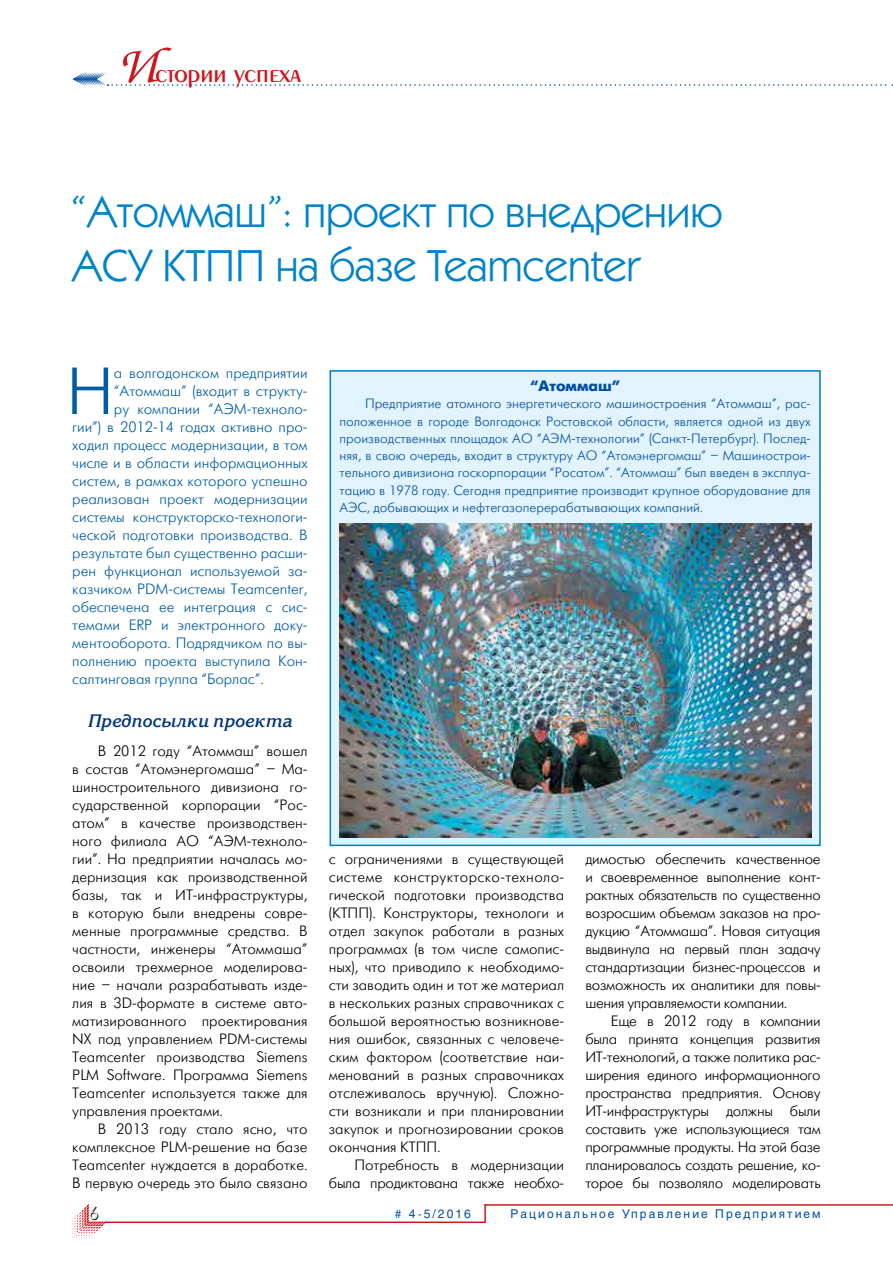
<style>
.page{position:relative;width:893px;height:1263px;background:#fff}
.page>*{position:absolute;margin:0;border:0;box-sizing:border-box;transform-origin:0 0}
.t1{font:66.45px "Futuris Light C";color:#005da4}
.t2{font:45px/54px "Kabel C";color:#0083ca}
.t3{font:27px "Penta Demi";color:#ce171e}
.t4{font:italic 700 18px "Korinna C";color:#00377b}
.t5{font:18px "Futuris Shadow C";color:#000}
.t6{font:15px/18px "Futuris Light C";color:#000;text-align:justify}
.t7{font:15px "Futuris Light C";color:#005da4}
.t8{font:15px/18px "Futuris Light C";letter-spacing:-.02em;color:#000;text-align:right}
.t9{font:700 15px "Futuris C";color:#034ea2}
.t10{font:13.5px/17.2px "Futuris Light C";color:#034ea2;text-align:justify}
.t11{font:12px "Helios";letter-spacing:.17em;color:#034ea2}
.s1{font-family:"Zapf Chancery C";font-size:54px}
</style>
<div class="page">
<svg style="left:72px;top:1204px;width:34px;height:34px"></svg>
<svg style="left:484px;top:1206px;width:2px;height:15px"></svg>
<hr style="left:105px;top:1221px;width:381px;height:2px;background:#ce171e">
<hr style="left:484px;top:1204px;width:409px;height:2px;background:#ce171e">
<svg style="left:72px;top:72px;width:821px;height:14px"></svg>
<div style="left:330px;top:371px;width:490px;height:474px;background:#e1f4fd"></div>
<div style="left:330px;top:370px;width:491px;height:476px;border:2px solid #007ac2"></div>
<img style="left:339px;top:523px;width:472px;height:315px">
<h3 class="t3" style="left:117px;top:60px;width:186px"><span class="s1">И</span>стории успеха</h3>
<h2 class="t2" style="left:72px;top:182px;width:652px">“Атоммаш”: проект по внедрению<br>АСУ КТПП на базе Teamcenter</h2>
<h1 class="t1" style="left:66px;top:357px;width:49px">Н</h1>
<p class="t7" style="left:114px;top:365px;width:195px">а волгодонском предприятии</p>
<p class="t7" style="left:114px;top:383px;width:195px">“Атоммаш” (входит в структу-</p>
<p class="t7" style="left:114px;top:401px;width:195px">ру компании “АЭМ-техноло-</p>
<p class="t7" style="left:72px;top:419px;width:237px">гии”) в 2012-14 годах активно про-</p>
<p class="t7" style="left:72px;top:437px;width:237px">ходил процесс модернизации, в том</p>
<p class="t7" style="left:72px;top:455px;width:237px">числе и в области информационных</p>
<p class="t7" style="left:72px;top:473px;width:237px">систем, в рамках которого успешно</p>
<p class="t7" style="left:72px;top:491px;width:237px">реализован проект модернизации</p>
<p class="t7" style="left:72px;top:509px;width:237px">системы конструкторско-технологи-</p>
<p class="t7" style="left:72px;top:527px;width:237px">ческой подготовки производства. В</p>
<p class="t7" style="left:72px;top:545px;width:237px">результате был существенно расши-</p>
<p class="t7" style="left:72px;top:563px;width:237px">рен функционал используемой за-</p>
<p class="t7" style="left:72px;top:581px;width:237px">казчиком PDM-системы Teamcenter,</p>
<p class="t7" style="left:72px;top:599px;width:237px">обеспечена ее интеграция с сис-</p>
<p class="t7" style="left:72px;top:617px;width:237px">темами ЕRP и электронного доку-</p>
<p class="t7" style="left:72px;top:635px;width:237px">ментооборота. Подрядчиком по вы-</p>
<p class="t7" style="left:72px;top:653px;width:237px">полнению проекта выступила Кон-</p>
<p class="t7" style="left:72px;top:671px;width:193px">салтинговая группа “Борлас”.</p>
<p class="t4" style="left:88px;top:711px;width:206px">Предпосылки проекта</p>
<p class="t6" style="left:72px;top:742px;width:237px;text-indent:26px">В 2012 году “Атоммаш” вошел в состав “Атомэнергомаша” – Ма&shy;шиностроительного дивизиона го&shy;сударственной корпорации “Рос&shy;атом” в качестве производствен&shy;ного филиала АО “АЭМ-техноло&shy;гии”. На предприятии началась мо&shy;дернизация как производственной базы, так и ИТ-инфраструктуры, в которую были внедрены совре&shy;менные программные средства. В частности, инженеры “Атоммаша” освоили трехмерное моделирова&shy;ние – начали разрабатывать изде&shy;лия в 3D-формате в системе авто&shy;матизированного проектирования NX под управлением PDM-системы Teamcenter производства Siemens PLM Software. Программа Siemens Teamcenter используется также для управления проектами.</p>
<p class="t6" style="left:72px;top:1120px;width:237px;text-indent:26px">В 2013 году стало ясно, что комплексное PLM-решение на базе Teamcenter нуждается в доработке.<br>В первую очередь это было связано</p>
<p class="t5" style="left:89px;top:1204px;width:11px">6</p>
<p class="t9" style="left:530px;top:378px;width:92px">“Атоммаш”</p>
<p class="t10" style="left:340px;top:396px;width:473px;text-indent:26px">Предприятие атомного энергетического машиностроения “Атоммаш”, рас&shy;положенное в городе Волгодонск Ростовской области, является одной из двух производственных площадок АО “АЭМ-технологии” (Санкт-Петербург). Послед&shy;няя, в свою очередь, входит в структуру АО “Атомэнергомаш” – Машинострои&shy;тельного дивизиона госкорпорации “Росатом”. “Атоммаш” был введен в эксплуа&shy;тацию в 1978 году. Сегодня предприятие производит крупное оборудование для АЭС, добывающих и нефтегазоперерабатывающих компаний.</p>
<p class="t6" style="left:329px;top:850px;width:237px">с ограничениями в существующей системе конструкторско-техноло&shy;гической подготовки производства (КТПП). Конструкторы, технологи и отдел закупок работали в разных программах (в том числе самопис&shy;ных), что приводило к необходимо&shy;сти заводить один и тот же материал в нескольких разных справочниках с большой вероятностью возникнове&shy;ния ошибок, связанных с человече&shy;ским фактором (соответствие наи&shy;менований в разных справочниках отслеживалось вручную). Сложно&shy;сти возникали и при планировании закупок и прогнозировании сроков окончания КТПП.</p>
<p class="t8" style="left:329px;top:1156px;width:237px">Потребность в модернизации была продиктована также необхо-</p>
<p class="t6" style="left:585px;top:850px;width:237px">димостью обеспечить качественное и своевременное выполнение конт&shy;рактных обязательств по существенно возросшим объемам заказов на про&shy;дукцию “Атоммаша”. Новая ситуация выдвинула на первый план задачу стандартизации бизнес-процессов и возможность их аналитики для повы&shy;шения управляемости компании.</p>
<p class="t6" style="left:585px;top:1012px;width:237px;text-indent:26px">Еще в 2012 году в компании была принята концепция развития ИТ-технологий, а также политика рас&shy;ширения единого информационного пространства предприятия. Основу ИТ-инфраструктуры должны были составить уже использующиеся там программные продукты. На этой базе планировалось создать решение, ко&shy;торое бы позволяло моделировать</p>
<p class="t11" style="left:395px;top:1207px;width:78px"># 4-5/2016</p>
<p class="t11" style="left:510px;top:1207px;width:312px">Рациональное Управление Предприятием</p>
</div>
